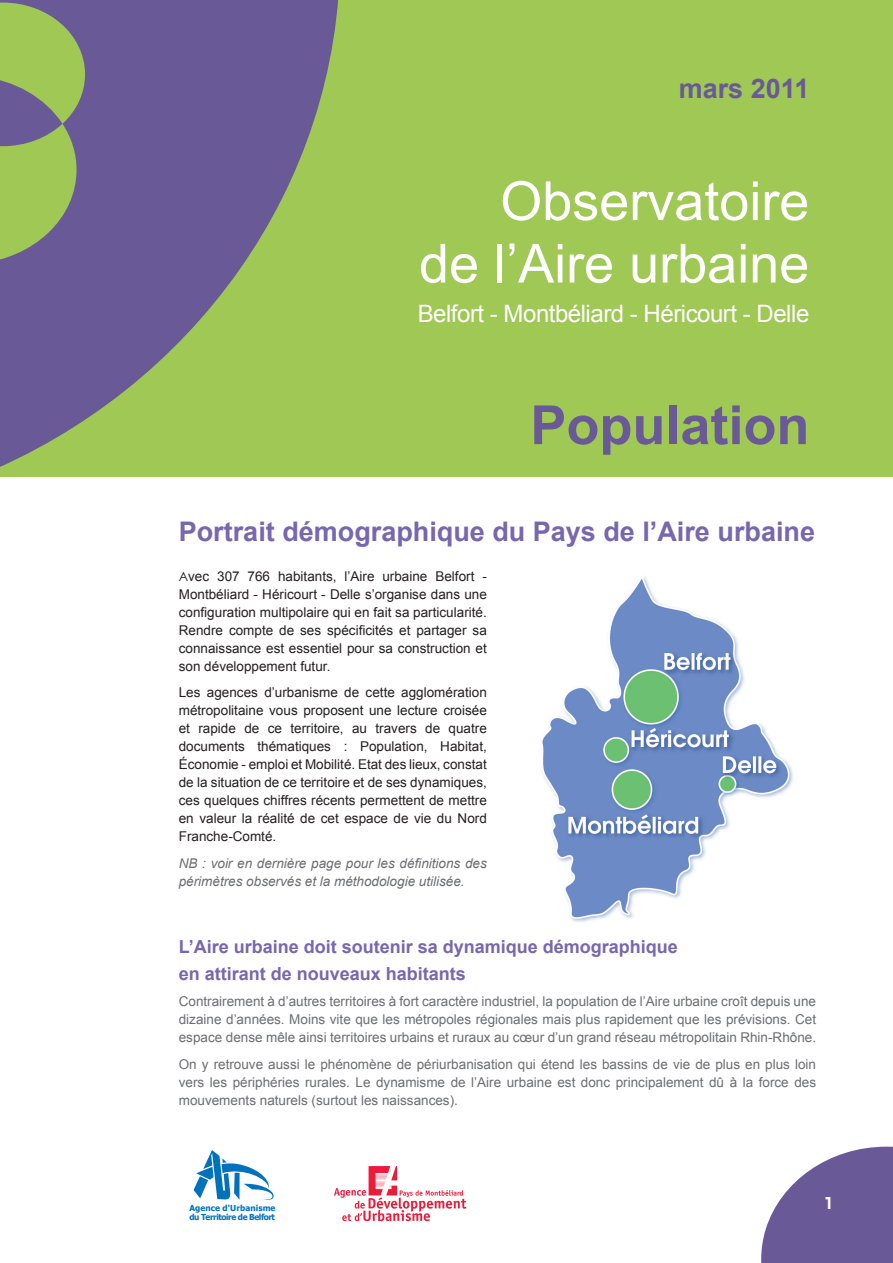
<style>
.page{position:relative;width:893px;height:1263px;background:#fff}
.page>*{position:absolute;margin:0;border:0;box-sizing:border-box;transform-origin:0 0}
.texte1{font:54px "Arial";color:#fff}
.texte1-2{font:700 54px "Arial";color:#695a97}
.texte1-3{font:700 27px "Arial";color:#7767ae}
.texte1-4{font:700 27px "Arial";color:#695a97}
.texte1-5{font:24px "Arial";letter-spacing:-.02em;color:#fff}
.texte1-6{font:700 18px "Arial";color:#7767ae}
.t1{font:18px "FF Gothic Two Two";color:#fff}
.texte1-7{font:13.5px/18px "Arial";color:#231f20;text-align:justify}
.texte1-8{font:13.5px/18px "Arial";color:#6c6d70;text-align:justify}
.texte1-9{font:italic 13.5px/18px "Arial";color:#6c6d70}
.t2{font:700 8.25px/8.2px "Tahoma";letter-spacing:-.05em;color:#0072bc}
.s1{font-family:"Century Gothic";font-size:12.75px}
</style>
<div class="page">
<div style="left:0;top:0;width:893px;height:476px;background:#9fc855"></div>
<img style="left:542px;top:577px;width:251px;height:345px">
<svg style="left:0;top:0;width:340px;height:477px;fill:#695a97"></svg>
<svg style="left:761px;top:1147px;width:132px;height:116px"></svg>
<svg style="left:334px;top:1166px;width:132px;height:55px"></svg>
<svg style="left:194px;top:1150px;width:80px;height:50px"></svg>
<p class="texte1-4" style="left:679px;top:71px;width:132px">mars 2011</p>
<p class="texte1" style="left:500px;top:166px;width:311px">Observatoire</p>
<p class="texte1" style="left:419px;top:228px;width:392px">de l’Aire urbaine</p>
<p class="texte1-5" style="left:418px;top:298px;width:393px">Belfort - Montbéliard - Héricourt - Delle</p>
<p class="texte1-2" style="left:530px;top:389px;width:281px">Population</p>
<p class="texte1-3" style="left:179px;top:513px;width:638px">Portrait démographique du Pays de l’Aire urbaine</p>
<p class="texte1-7" style="left:179px;top:567px;width:310px"><span class="s1">A</span>vec 307 766 habitants, l’Aire urbaine Belfort - Montbéliard - Héricourt - Delle s’organise dans une configuration multipolaire qui en fait sa particularité.<br>Rendre compte de ses spécificités et partager sa connaissance est essentiel pour sa construction et son développement futur.</p>
<p class="texte1-7" style="left:179px;top:683px;width:310px">Les agences d’urbanisme de cette agglomération métropolitaine vous proposent une lecture croisée et rapide de ce territoire, au travers de quatre documents thématiques : Population, Habitat, Économie - emploi et Mobilité. Etat des lieux, constat de la situation de ce territoire et de ses dynamiques, ces quelques chiffres récents permettent de mettre en valeur la réalité de cet espace de vie du Nord Franche-Comté.</p>
<p class="texte1-9" style="left:179px;top:854px;width:310px">NB : voir en dernière page pour les définitions des périmètres observés et la méthodologie utilisée.</p>
<p class="texte1-6" style="left:179px;top:935px;width:501px">L’Aire urbaine doit soutenir sa dynamique démographique</p>
<p class="texte1-6" style="left:179px;top:961px;width:289px">en attirant de nouveaux habitants</p>
<p class="texte1-8" style="left:179px;top:992px;width:639px">Contrairement à d’autres territoires à fort caractère industriel, la population de l’Aire urbaine croît depuis une dizaine d’années. Moins vite que les métropoles régionales mais plus rapidement que les prévisions. Cet espace dense mêle ainsi territoires urbains et ruraux au cœur d’un grand réseau métropolitain Rhin-Rhône.</p>
<p class="texte1-8" style="left:179px;top:1055px;width:639px">On y retrouve aussi le phénomène de périurbanisation qui étend les bassins de vie de plus en plus loin vers les périphéries rurales. Le dynamisme de l’Aire urbaine est donc principalement dû à la force des mouvements naturels (surtout les naissances).</p>
<p class="t2" style="left:189px;top:1204px;width:88px">Agence d'Urbanisme du Territoire de Belfort</p>
<p class="t1" style="left:824px;top:1193px;width:11px">1</p>
</div>
